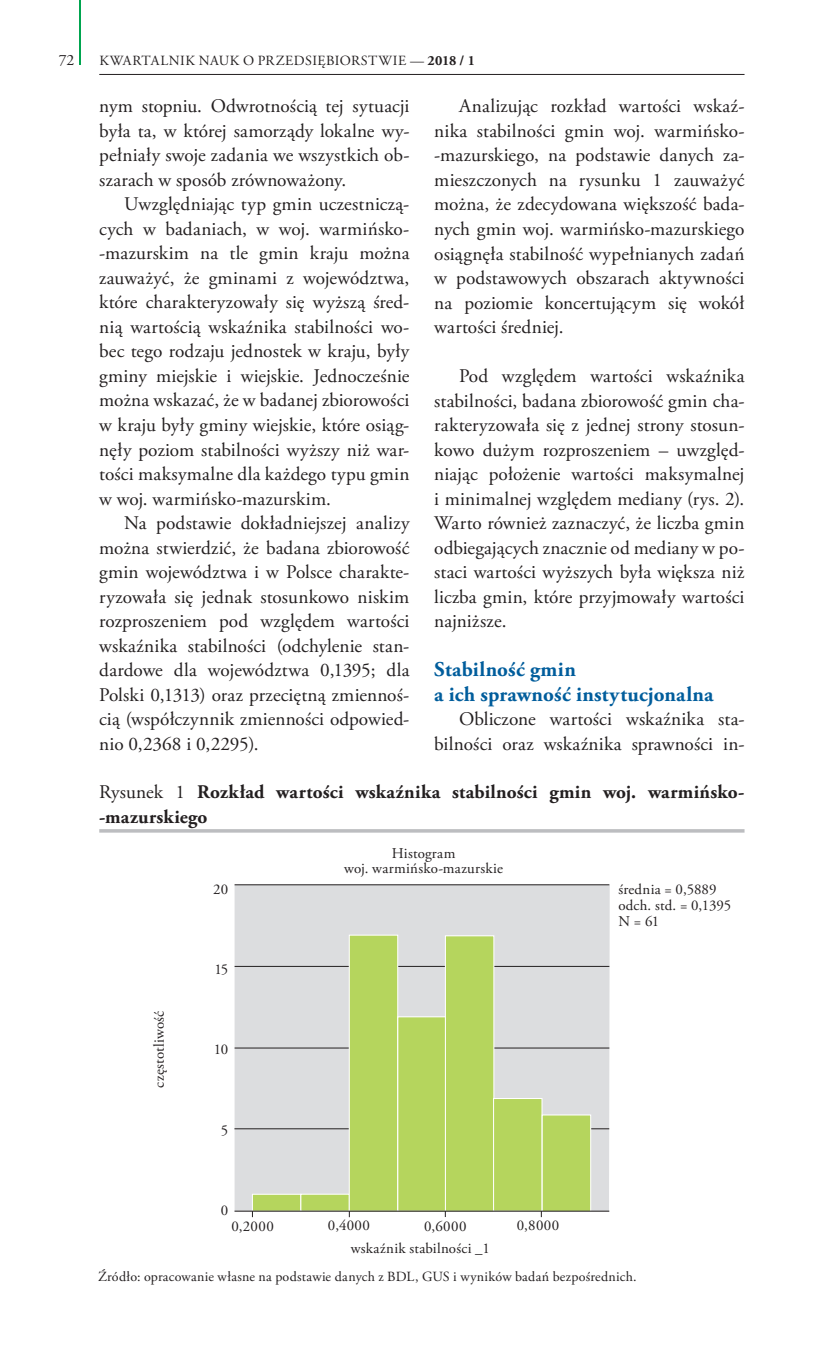
<style>
.page{position:relative;width:819px;height:1355px;background:#fff}
.page>*{position:absolute;margin:0;border:0;box-sizing:border-box;transform-origin:0 0}
.t1{font:700 21px/24.5px "Adobe Garamond Pro";letter-spacing:.01em;color:#005d9c}
.t2{font:19.25px/24.5px "Adobe Garamond Pro";letter-spacing:.01em;color:#231f20;text-align:justify}
.t3{font:700 19.25px/24.5px "Adobe Garamond Pro";letter-spacing:.015em;color:#231f20}
.t4{font:15.75px "Adobe Garamond Pro";color:#231f20}
.t5{font:14.88px/15.8px "Adobe Garamond Pro";letter-spacing:.015em;color:#231f20;text-align:center}
.t6{font:14px "Adobe Garamond Pro";letter-spacing:.02em;color:#231f20}
.t7{font:14px "Adobe Garamond Pro";letter-spacing:.04em;color:#231f20}
.s1{font-weight:700}
.s2{font-weight:400}
</style>
<div class="page">
<hr style="left:79px;top:0;width:2px;height:64px;background:#00a54f">
<hr style="left:99px;top:74px;width:645px;height:1px;background:#231f20">
<hr style="left:99px;top:829px;width:645px;height:3px;background:#bcbdc0">
<div style="left:234px;top:885px;width:375px;height:325px;background:#dcdddf"></div>
<hr style="left:234px;top:1128px;width:375px;height:1px;background:#231f20">
<hr style="left:234px;top:1047px;width:375px;height:1px;background:#231f20">
<hr style="left:234px;top:966px;width:375px;height:1px;background:#231f20">
<hr style="left:234px;top:884px;width:375px;height:1px;background:#231f20">
<div style="left:252px;top:1194px;width:49px;height:17px;background:#b5d55d"></div>
<div style="left:252px;top:1193px;width:49px;height:18px;border:1px solid #fff"></div>
<div style="left:301px;top:1194px;width:48px;height:17px;background:#b5d55d"></div>
<div style="left:300px;top:1193px;width:50px;height:18px;border:1px solid #fff"></div>
<div style="left:349px;top:935px;width:48px;height:276px;background:#b5d55d"></div>
<div style="left:349px;top:934px;width:49px;height:277px;border:1px solid #fff"></div>
<div style="left:398px;top:1016px;width:48px;height:195px;background:#b5d55d"></div>
<div style="left:397px;top:1016px;width:50px;height:195px;border:1px solid #fff"></div>
<div style="left:445px;top:935px;width:49px;height:276px;background:#b5d55d"></div>
<div style="left:445px;top:935px;width:49px;height:276px;border:1px solid #fff"></div>
<div style="left:493px;top:1098px;width:49px;height:113px;background:#b5d55d"></div>
<div style="left:493px;top:1097px;width:49px;height:114px;border:1px solid #fff"></div>
<div style="left:542px;top:1114px;width:48px;height:97px;background:#b5d55d"></div>
<div style="left:541px;top:1114px;width:50px;height:97px;border:1px solid #fff"></div>
<hr style="left:234px;top:1210px;width:375px;height:1px;background:#231f20">
<p class="t4" style="left:59px;top:50px;width:17px">72</p>
<p class="t7" style="left:99px;top:52px;width:377px">KWARTALNIK NAUK O PRZEDSIĘBIORSTWIE — <span class="s1">2018 / 1</span></p>
<p class="t2" style="left:99px;top:95px;width:312px">nym stopniu. Odwrotnością tej sytuacji była ta, w której samorządy lokalne wy&shy;pełniały swoje zadania we wszystkich ob&shy;szarach w sposób zrównoważony.</p>
<p class="t2" style="left:99px;top:193px;width:312px;text-indent:25px">Uwzględniając typ gmin uczestniczą&shy;cych w badaniach, w woj. warmińsko--mazurskim na tle gmin kraju można zauważyć, że gminami z województwa, które charakteryzowały się wyższą śred&shy;nią wartością wskaźnika stabilności wo&shy;bec tego rodzaju jednostek w kraju, były gminy miejskie i wiejskie. Jednocześnie można wskazać, że w badanej zbiorowości w kraju były gminy wiejskie, które osiąg&shy;nęły poziom stabilności wyższy niż war&shy;tości maksymalne dla każdego typu gmin w woj. warmińsko-mazurskim.</p>
<p class="t2" style="left:99px;top:511px;width:312px;text-indent:25px">Na podstawie dokładniejszej analizy można stwierdzić, że badana zbiorowość gmin województwa i w Polsce charakte&shy;ryzowała się jednak stosunkowo niskim rozproszeniem pod względem wartości wskaźnika stabilności (odchylenie stan&shy;dardowe dla województwa 0,1395; dla Polski 0,1313) oraz przeciętną zmiennoś&shy;cią (współczynnik zmienności odpowied&shy;nio 0,2368 i 0,2295).</p>
<p class="t2" style="left:434px;top:95px;width:312px;text-indent:25px">Analizując rozkład wartości wskaź&shy;nika stabilności gmin woj. warmińsko--mazurskiego, na podstawie danych za&shy;mieszczonych na rysunku 1 zauważyć można, że zdecydowana większość bada&shy;nych gmin woj. warmińsko-mazurskiego osiągnęła stabilność wypełnianych zadań w podstawowych obszarach aktywności na poziomie koncertującym się wokół wartości średniej.</p>
<p class="t2" style="left:434px;top:364px;width:312px;text-indent:25px">Pod względem wartości wskaźnika stabilności, badana zbiorowość gmin cha&shy;rakteryzowała się z jednej strony stosun&shy;kowo dużym rozproszeniem – uwzględ&shy;niając położenie wartości maksymalnej i minimalnej względem mediany (rys. 2).<br>Warto również zaznaczyć, że liczba gmin odbiegających znacznie od mediany w po&shy;staci wartości wyższych była większa niż liczba gmin, które przyjmowały wartości najniższe.</p>
<p class="t1" style="left:434px;top:657px;width:281px">Stabilność gmin<br>a ich sprawność instytucjonalna</p>
<p class="t2" style="left:434px;top:707px;width:312px;text-align:right">Obliczone wartości wskaźnika sta&shy;bilności oraz wskaźnika sprawności in-</p>
<p class="t3" style="left:99px;top:780px;width:646px"><span class="s2">Rysunek 1</span> Rozkład wartości wskaźnika stabilności gmin woj. warmińsko--mazurskiego</p>
<p class="t5" style="left:344px;top:845px;width:160px">Histogram<br>woj. warmińsko-mazurskie</p>
<p class="t5" style="left:152px;top:1087px;width:78px;rotate:-90deg">częstotliwość</p>
<p class="t5" style="left:213px;top:882px;width:17px">20</p>
<p class="t5" style="left:214px;top:962px;width:15px">15</p>
<p class="t5" style="left:214px;top:1042px;width:16px">10</p>
<p class="t5" style="left:221px;top:1122px;width:9px">5</p>
<p class="t5" style="left:221px;top:1202px;width:9px">0</p>
<p class="t5" style="left:231px;top:1218px;width:44px">0,2000</p>
<p class="t5" style="left:328px;top:1218px;width:44px">0,4000</p>
<p class="t5" style="left:424px;top:1218px;width:44px">0,6000</p>
<p class="t5" style="left:517px;top:1218px;width:44px">0,8000</p>
<p class="t5" style="left:351px;top:1241px;width:141px">wskaźnik stabilności _1</p>
<p class="t5" style="left:618px;top:882px;width:114px;text-align:left">średnia = 0,5889 odch. std. = 0,1395<br>N = 61</p>
<p class="t6" style="left:98px;top:1267px;width:540px">Źródło: opracowanie własne na podstawie danych z BDL, GUS i wyników badań bezpośrednich.</p>
</div>
